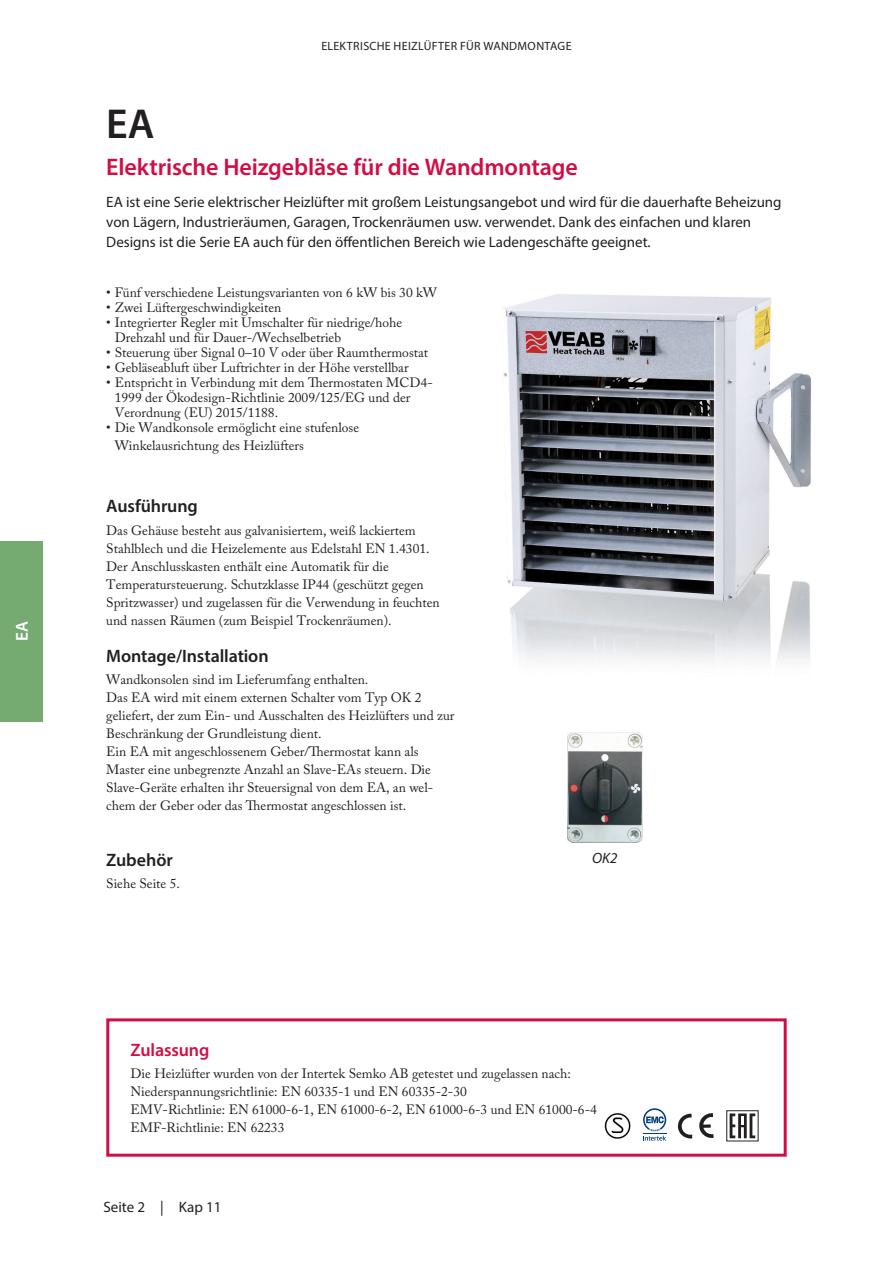
<style>
.page{position:relative;width:893px;height:1263px;background:#fff}
.page>*{position:absolute;margin:0;border:0;box-sizing:border-box;transform-origin:0 0}
.Rubrik_-_Svart{font:600 42px "Myriad Pro";color:#231f20}
.Mell2_-_Röd{font:600 24px "Myriad Pro";letter-spacing:-.005em;color:#d20d44}
.Mell_-_Svart{font:600 18px "Myriad Pro";letter-spacing:-.005em;color:#231f20}
.Mell_-_Röd{font:600 18px "Myriad Pro";letter-spacing:-.01em;color:#d20d44}
.t1{font:600 17.25px "Myriad Pro";color:#fff}
.Ingress{font:15px/19.5px "Myriad Pro";color:#231f20}
.bild{font:italic 15px "Myriad Pro";color:#231f20}
.bröd{font:13.5px/18px "Adobe Caslon Pro";color:#231f20}
.Punktlista{font:13.5px/15px "Adobe Caslon Pro";color:#231f20}
.TOP{font:12px "Myriad Pro";letter-spacing:.025em;color:#231f20}
</style>
<div class="page">
<img style="left:502px;top:294px;width:309px;height:439px">
<img style="left:568px;top:733px;width:74px;height:109px">
<img style="left:605px;top:1113px;width:26px;height:26px">
<svg style="left:643px;top:1108px;width:23px;height:32px"></svg>
<img style="left:678px;top:1113px;width:36px;height:26px">
<svg style="left:730px;top:1113px;width:25px;height:25px"></svg>
<div style="left:106px;top:1018px;width:681px;height:139px;border:3px solid #d20d44"></div>
<div style="left:0;top:541px;width:43px;height:181px;background:#75aa70"></div>
<p class="t1" style="left:11px;top:641px;width:21px;rotate:-90deg">EA</p>
<p class="TOP" style="left:321px;top:39px;width:252px">ELEKTRISCHE HEIZLÜFTER FÜR WANDMONTAGE</p>
<p class="Rubrik_-_Svart" style="left:106px;top:97px;width:50px">EA</p>
<p class="Mell2_-_Röd" style="left:106px;top:151px;width:473px">Elektrische Heizgebläse für die Wandmontage</p>
<p class="Ingress" style="left:106px;top:192px;width:677px">EA ist eine Serie elektrischer Heizlüfter mit großem Leistungsangebot und wird für die dauerhafte Beheizung von Lägern, Industrieräumen, Garagen, Trockenräumen usw. verwendet. Dank des einfachen und klaren<br>Designs ist die Serie EA auch für den öffentlichen Bereich wie Ladengeschäfte geeignet.</p>
<p class="Punktlista" style="left:106px;top:284px;width:332px">• Fünf verschiedene Leistungsvarianten von 6 kW bis 30 kW</p>
<p class="Punktlista" style="left:106px;top:299px;width:177px">• Zwei Lüftergeschwindigkeiten</p>
<p class="Punktlista" style="left:115px;top:314px;width:289px;text-indent:-9px">• Integrierter Regler mit Umschalter für niedrige/hohe<br>Drehzahl und für Dauer-/Wechselbetrieb</p>
<p class="Punktlista" style="left:106px;top:344px;width:323px">• Steuerung über Signal 0–10 V oder über Raumthermostat</p>
<p class="Punktlista" style="left:106px;top:359px;width:304px">• Gebläseabluft über Luftrichter in der Höhe verstellbar</p>
<p class="Punktlista" style="left:115px;top:374px;width:319px;text-indent:-9px">• Entspricht in Verbindung mit dem Thermostaten MCD4-<br>1999 der Ökodesign-Richtlinie 2009/125/EG und der<br>Verordnung (EU) 2015/1188.</p>
<p class="Punktlista" style="left:115px;top:418px;width:246px;line-height:18px;text-indent:-9px">• Die Wandkonsole ermöglicht eine stufenlose<br>Winkelausrichtung des Heizlüfters</p>
<p class="Mell_-_Svart" style="left:106px;top:495px;width:93px">Ausführung</p>
<p class="bröd" style="left:106px;top:521px;width:335px">Das Gehäuse besteht aus galvanisiertem, weiß lackiertem Stahlblech und die Heizelemente aus Edelstahl EN 1.4301.<br>Der Anschlusskasten enthält eine Automatik für die Temperatursteuerung. Schutzklasse IP44 (geschützt gegen Spritzwasser) und zugelassen für die Verwendung in feuchten und nassen Räumen (zum Beispiel Trockenräumen).</p>
<p class="Mell_-_Svart" style="left:106px;top:645px;width:164px">Montage/Installation</p>
<p class="bröd" style="left:106px;top:671px;width:264px">Wandkonsolen sind im Lieferumfang enthalten.</p>
<p class="bröd" style="left:106px;top:689px;width:350px">Das EA wird mit einem externen Schalter vom Typ OK 2 geliefert, der zum Ein- und Ausschalten des Heizlüfters und zur<br>Beschränkung der Grundleistung dient.</p>
<p class="bröd" style="left:106px;top:743px;width:328px">Ein EA mit angeschlossenem Geber/Thermostat kann als Master eine unbegrenzte Anzahl an Slave-EAs steuern. Die Slave-Geräte erhalten ihr Steuersignal von dem EA, an wel&shy;chem der Geber oder das Thermostat angeschlossen ist.</p>
<p class="Mell_-_Svart" style="left:106px;top:848px;width:68px">Zubehör</p>
<p class="bröd" style="left:106px;top:874px;width:75px">Siehe Seite 5.</p>
<p class="bild" style="left:592px;top:849px;width:27px">OK2</p>
<p class="Mell_-_Röd" style="left:131px;top:1039px;width:80px">Zulassung</p>
<p class="bröd" style="left:131px;top:1065px;width:442px">Die Heizlüfter wurden von der Intertek Semko AB getestet und zugelassen nach:</p>
<p class="bröd" style="left:131px;top:1083px;width:338px">Niederspannungsrichtlinie: EN 60335-1 und EN 60335-2-30</p>
<p class="bröd" style="left:131px;top:1101px;width:468px">EMV-Richtlinie: EN 61000-6-1, EN 61000-6-2, EN 61000-6-3 und EN 61000-6-4</p>
<p class="bröd" style="left:131px;top:1119px;width:155px">EMF-Richtlinie: EN 62233</p>
<p class="Ingress" style="left:103px;top:1197px;width:120px">Seite 2 | Kap 11</p>
</div>
